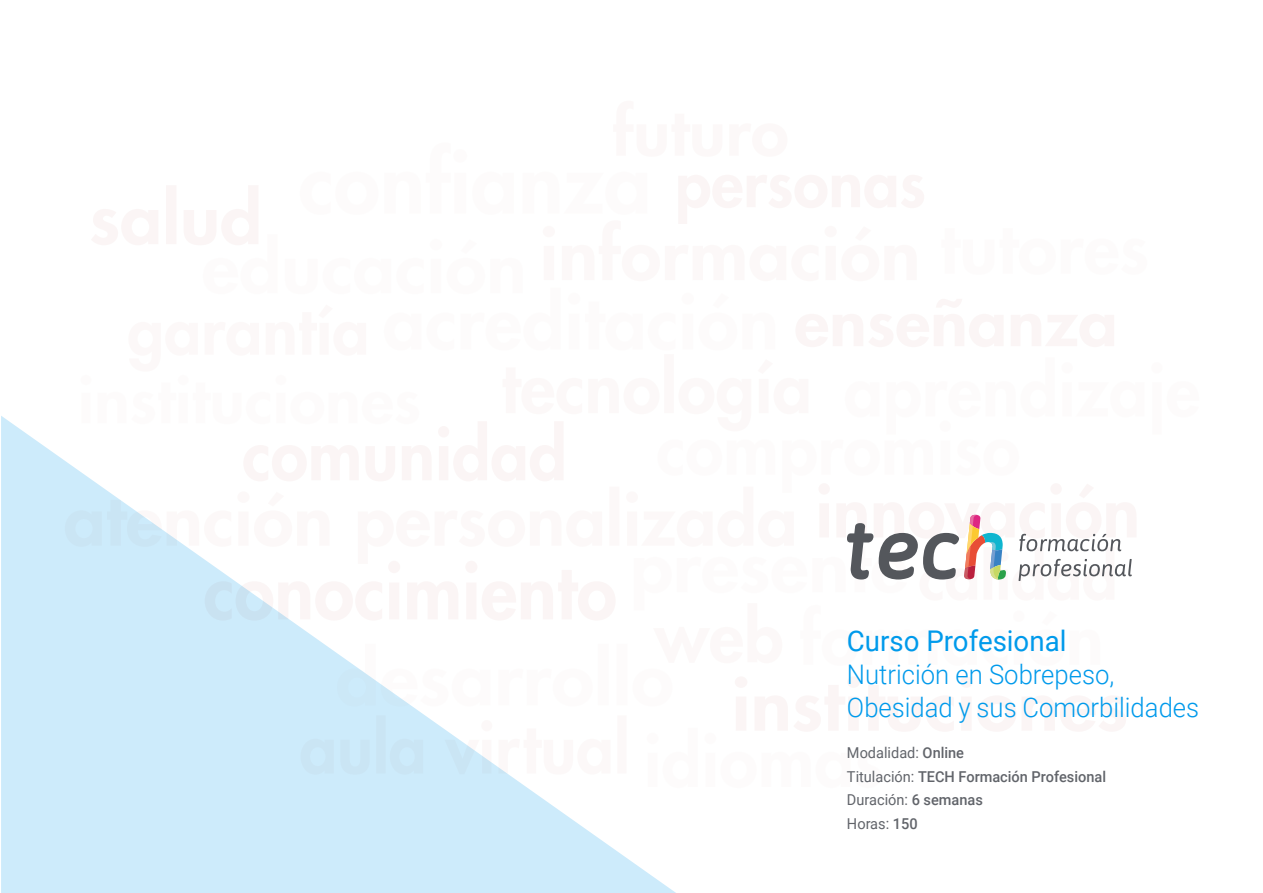
<style>
.page{position:relative;width:1263px;height:893px;background:#fff}
.page>*{position:absolute;margin:0;border:0;box-sizing:border-box;transform-origin:0 0}
.t1{font:28.5px "Roboto";color:#009aeb}
.t2{font:300 27px/33px "Roboto";color:#009aeb;scale:.95 1}
.t3{font:500 15px/23.7px "Roboto";color:#61646a}
.s1{font-weight:400}
</style>
<div class="page">
<svg style="left:1px;top:416px;width:675px;height:477px;background:#d1ecfb"></svg>
<svg style="left:65px;top:416px;width:1067px;height:372px"></svg>
<h1 class="t1" style="left:847px;top:621px;width:221px">Curso Profesional</h1>
<h2 class="t2" style="left:847px;top:657px;width:372px">Nutrición en Sobrepeso,<br>Obesidad y sus Comorbilidades</h2>
<p class="t3" style="left:847px;top:740px;width:261px"><span class="s1">Modalidad:</span> Online<br><span class="s1">Titulación:</span> TECH Formación Profesional<br><span class="s1">Duración:</span> 6 semanas<br><span class="s1">Horas:</span> 150</p>
</div>
